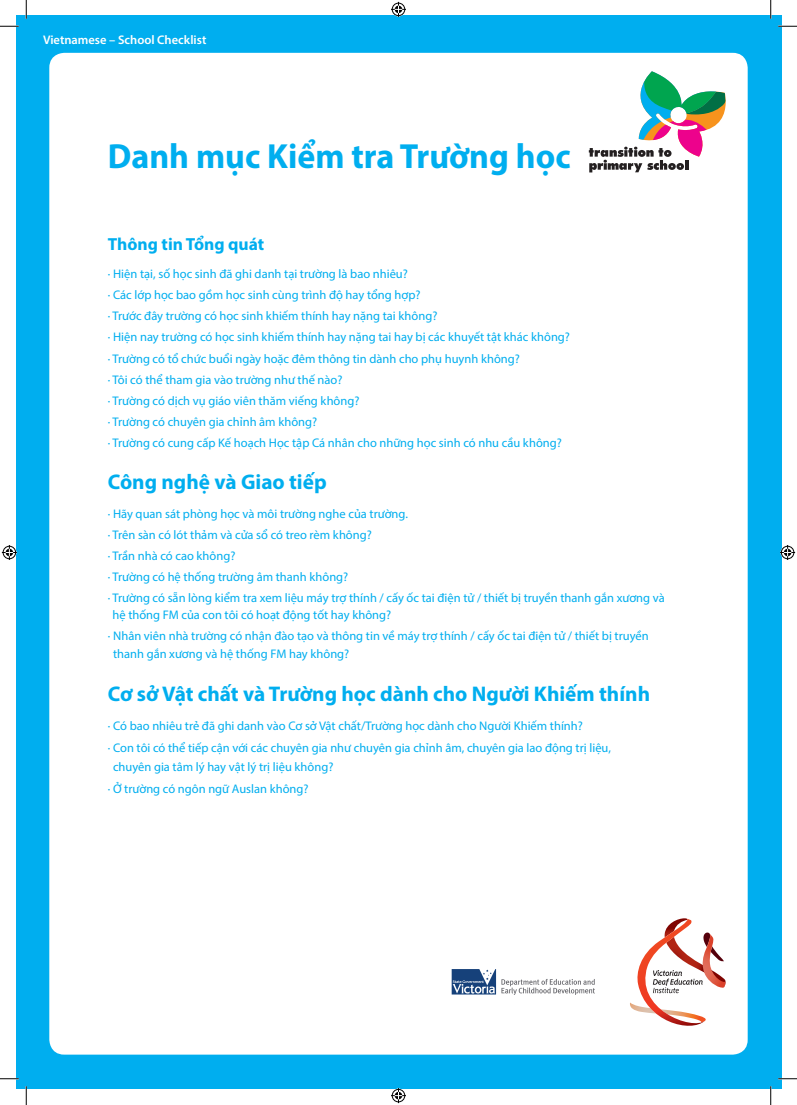
<style>
.page{position:relative;width:797px;height:1105px;background:#fff}
.page>*{position:absolute;margin:0;border:0;box-sizing:border-box;transform-origin:0 0}
.t1{font:700 35px "Myriad Pro";color:#00aeef}
.t2{font:700 21.25px "Myriad Pro";color:#00aeef}
.t3{font:700 17.5px "Myriad Pro";color:#00aeef}
.t4{font:12.5px/21px "Myriad Pro";color:#00aeef}
.t5{font:600 12.5px "Myriad Pro";color:#fff}
</style>
<div class="page">
<div style="left:16px;top:16px;width:765px;height:1073px;background:#00aeef"></div>
<div style="left:49px;top:53px;width:698px;height:1001px;background:#fff;border-radius:15px"></div>
<svg style="left:589px;top:71px;width:136px;height:101px"></svg>
<svg style="left:451px;top:969px;width:144px;height:26px"></svg>
<svg style="left:630px;top:918px;width:95px;height:108px"></svg>
<svg style="left:0;top:25px;width:19px;height:2px"></svg>
<svg style="left:778px;top:25px;width:19px;height:2px"></svg>
<svg style="left:0;top:1078px;width:19px;height:1px"></svg>
<svg style="left:778px;top:1078px;width:19px;height:1px"></svg>
<svg style="left:25px;top:0;width:2px;height:19px"></svg>
<svg style="left:25px;top:1086px;width:2px;height:19px"></svg>
<svg style="left:770px;top:0;width:1px;height:19px"></svg>
<svg style="left:770px;top:1086px;width:1px;height:19px"></svg>
<svg style="left:391px;top:2px;width:15px;height:15px"></svg>
<svg style="left:391px;top:1088px;width:15px;height:15px"></svg>
<svg style="left:2px;top:545px;width:15px;height:15px"></svg>
<svg style="left:780px;top:545px;width:15px;height:15px"></svg>
<p class="t5" style="left:43px;top:32px;width:165px">Vietnamese – School Checklist</p>
<h1 class="t1" style="left:108px;top:133px;width:464px">Danh mục Kiểm tra Trường học</h1>
<h3 class="t3" style="left:108px;top:233px;width:158px">Thông tin Tổng quát</h3>
<p class="t4" style="left:108px;top:263px;width:463px">· Hiện tại, số học sinh đã ghi danh tại trường là bao nhiêu?<br>· Các lớp học bao gồm học sinh cùng trình độ hay tổng hợp?<br>· Trước đây trường có học sinh khiếm thính hay nặng tai không?<br>· Hiện nay trường có học sinh khiếm thính hay nặng tai hay bị các khuyết tật khác không? · Trường có tổ chức buổi ngày hoặc đêm thông tin dành cho phụ huynh không?<br>· Tôi có thể tham gia vào trường như thế nào?<br>· Trường có dịch vụ giáo viên thăm viếng không?<br>· Trường có chuyên gia chỉnh âm không?<br>· Trường có cung cấp Kế hoạch Học tập Cá nhân cho những học sinh có nhu cầu không?</p>
<h2 class="t2" style="left:108px;top:468px;width:220px">Công nghệ và Giao tiếp</h2>
<p class="t4" style="left:108px;top:503px;width:558px">· Hãy quan sát phòng học và môi trường nghe của trường.<br>· Trên sàn có lót thảm và cửa sổ có treo rèm không?<br>· Trần nhà có cao không?<br>· Trường có hệ thống trường âm thanh không?<br>· Trường có sẵn lòng kiểm tra xem liệu máy trợ thính / cấy ốc tai điện tử / thiết bị truyền thanh gắn xương và</p>
<p class="t4" style="left:108px;top:604px;width:542px;text-indent:5px">hệ thống FM của con tôi có hoạt động tốt hay không?<br>· Nhân viên nhà trường có nhận đào tạo và thông tin về máy trợ thính / cấy ốc tai điện tử / thiết bị truyền</p>
<p class="t4" style="left:113px;top:643px;width:238px">thanh gắn xương và hệ thống FM hay không?</p>
<h2 class="t2" style="left:108px;top:679px;width:544px">Cơ sở Vật chất và Trường học dành cho Người Khiếm thính</h2>
<p class="t4" style="left:108px;top:714px;width:504px;line-height:22.2px">· Có bao nhiêu trẻ đã ghi danh vào Cơ sở Vật chất/Trường học dành cho Người Khiếm thính?<br>· Con tôi có thể tiếp cận với các chuyên gia như chuyên gia chỉnh âm, chuyên gia lao động trị liệu,</p>
<p class="t4" style="left:108px;top:755px;width:227px;line-height:22.2px;text-indent:5px">chuyên gia tâm lý hay vật lý trị liệu không? · Ở trường có ngôn ngữ Auslan không?</p>
</div>
